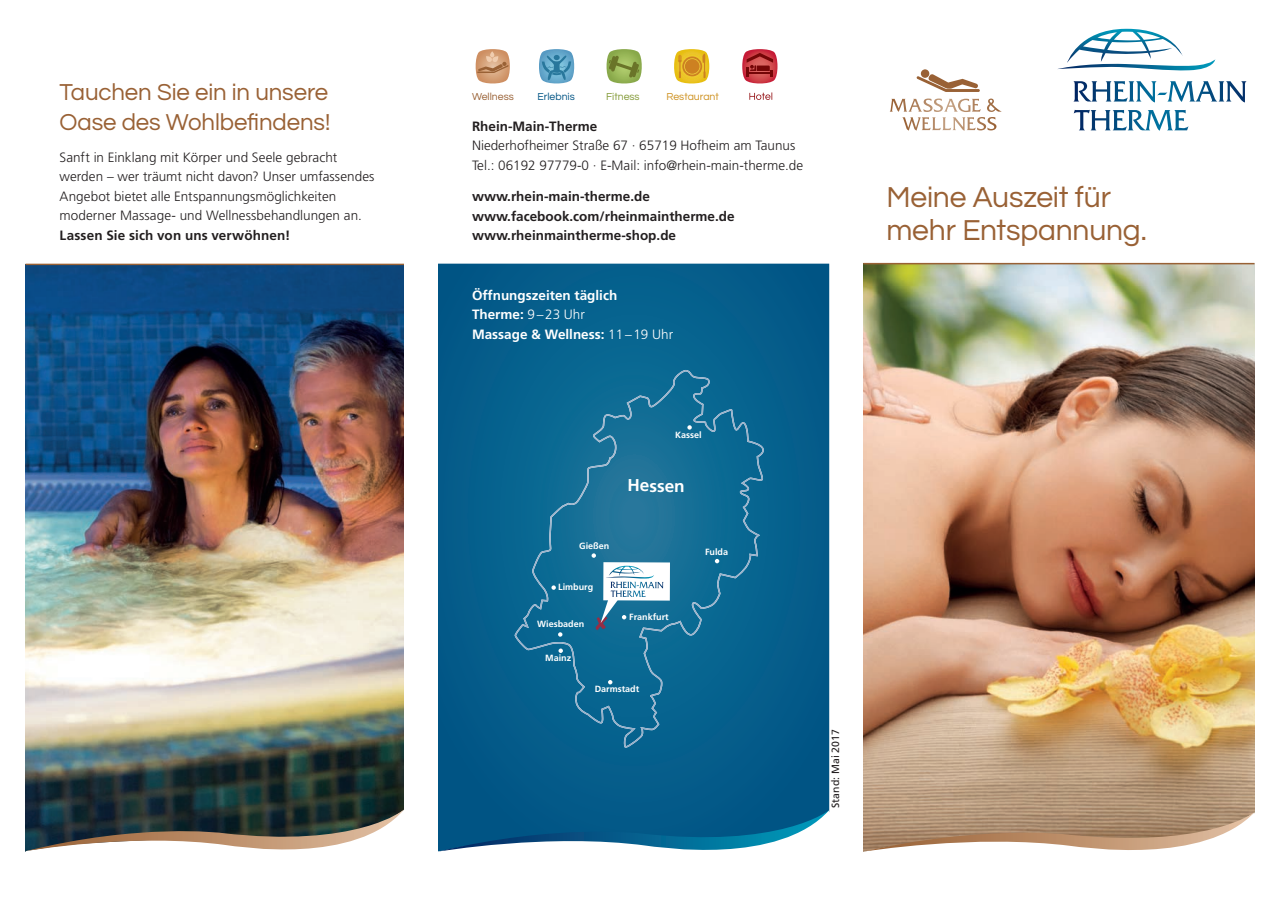
<style>
.page{position:relative;width:1280px;height:910px;background:#fff}
.page>*{position:absolute;margin:0;border:0;box-sizing:border-box;transform-origin:0 0}
.t1{font:30px/33px "Questrial";letter-spacing:-.005em;color:#996135}
.t2{font:24px/30px "Questrial";letter-spacing:-.005em;color:#996135}
.t3{font:700 17.25px "Frutiger LT Std";letter-spacing:-.005em;color:#fff}
.t4{font:300 13.5px/19.5px "Frutiger LT Std";color:#231f20}
.t5{font:700 13.5px/19.5px "Frutiger LT Std";color:#231f20}
.t6{font:700 13.5px/19.5px "Frutiger LT Std";color:#fff}
.t7{font:10.5px "Frutiger LT Std";color:#231f20}
.t8{font:10.5px "Questrial";color:#ce911f}
.t9{font:10.5px "Questrial";color:#996135}
.t10{font:10.5px "Questrial";color:#005484}
.t11{font:10.5px "Questrial";color:#839a36}
.t12{font:700 9px "Frutiger LT Std";letter-spacing:-.005em;color:#fff}
.s1{font-weight:300}
</style>
<div class="page">
<img style="left:26px;top:265px;width:378px;height:545px">
<svg style="left:438px;top:264px;width:391px;height:546px;background:#075f8c"></svg>
<svg style="left:438px;top:810px;width:392px;height:42px"></svg>
<svg style="left:26px;top:810px;width:378px;height:41px"></svg>
<img style="left:863px;top:264px;width:391px;height:548px">
<hr style="left:863px;top:263px;width:391px;height:1px;background:#996135">
<svg style="left:863px;top:812px;width:392px;height:40px"></svg>
<svg style="left:1073px;top:81px;width:173px;height:22px"></svg>
<svg style="left:1058px;top:29px;width:157px;height:42px"></svg>
<hr style="left:26px;top:264px;width:378px;height:1px;background:#996135">
<svg style="left:608px;top:680px;width:4px;height:4px"></svg>
<svg style="left:715px;top:559px;width:4px;height:4px"></svg>
<svg style="left:558px;top:648px;width:5px;height:5px"></svg>
<svg style="left:532px;top:371px;width:160px;height:266px;background:#21769b"></svg>
<svg style="left:539px;top:49px;width:36px;height:35px"></svg>
<svg style="left:674px;top:49px;width:35px;height:35px"></svg>
<svg style="left:606px;top:49px;width:36px;height:35px"></svg>
<svg style="left:475px;top:49px;width:35px;height:35px"></svg>
<svg style="left:922px;top:99px;width:80px;height:31px"></svg>
<div style="left:921px;top:69px;width:8px;height:9px;background:#996135;border-radius:50%"></div>
<svg style="left:916px;top:74px;width:64px;height:18px"></svg>
<svg style="left:749px;top:92px;width:23px;height:8px"></svg>
<svg style="left:742px;top:49px;width:35px;height:35px"></svg>
<h2 class="t2" style="left:60px;top:78px;width:272px">Tauchen Sie ein in unsere<br>Oase des Wohlbefindens!</h2>
<p class="t4" style="left:60px;top:148px;width:316px">Sanft in Einklang mit Körper und Seele gebracht werden – wer träumt nicht davon? Unser umfassendes Angebot bietet alle Entspannungsmöglichkeiten moderner Massage- und Wellnessbehandlungen an.</p>
<p class="t5" style="left:60px;top:226px;width:232px">Lassen Sie sich von uns verwöhnen!</p>
<p class="t9" style="left:472px;top:91px;width:43px">Wellness</p>
<p class="t10" style="left:537px;top:91px;width:39px">Erlebnis</p>
<p class="t11" style="left:606px;top:91px;width:35px">Fitness</p>
<p class="t8" style="left:666px;top:91px;width:54px">Restaurant</p>
<p class="t5" style="left:472px;top:116px;width:127px">Rhein-Main-Therme</p>
<p class="t4" style="left:472px;top:136px;width:333px">Niederhofheimer Straße 67 · 65719 Hofheim am Taunus<br>Tel.: 06192 97779-0 · E-Mail: info@rhein-main-therme.de</p>
<p class="t5" style="left:472px;top:187px;width:264px">www.rhein-main-therme.de www.facebook.com/rheinmaintherme.de www.rheinmaintherme-shop.de</p>
<p class="t6" style="left:472px;top:285px;width:203px">Öffnungszeiten täglich<br>Therme: <span class="s1">9 – 23 Uhr<br></span>Massage &amp; Wellness: <span class="s1">11 – 19 Uhr</span></p>
<p class="t12" style="left:675px;top:430px;width:28px">Kassel</p>
<p class="t12" style="left:579px;top:540px;width:32px">Gießen</p>
<p class="t12" style="left:558px;top:582px;width:37px">Limburg</p>
<p class="t12" style="left:537px;top:619px;width:49px">Wiesbaden</p>
<p class="t12" style="left:545px;top:653px;width:28px">Mainz</p>
<p class="t3" style="left:627px;top:475px;width:59px">Hessen</p>
<p class="t12" style="left:629px;top:611px;width:41px">Frankfurt</p>
<p class="t12" style="left:595px;top:684px;width:46px">Darmstadt</p>
<p class="t12" style="left:705px;top:546px;width:25px">Fulda</p>
<p class="t7" style="left:829px;top:808px;width:80px;rotate:-90deg">Stand: Mai 2017</p>
<h1 class="t1" style="left:886px;top:181px;width:262px">Meine Auszeit für mehr Entspannung.</h1>
</div>
